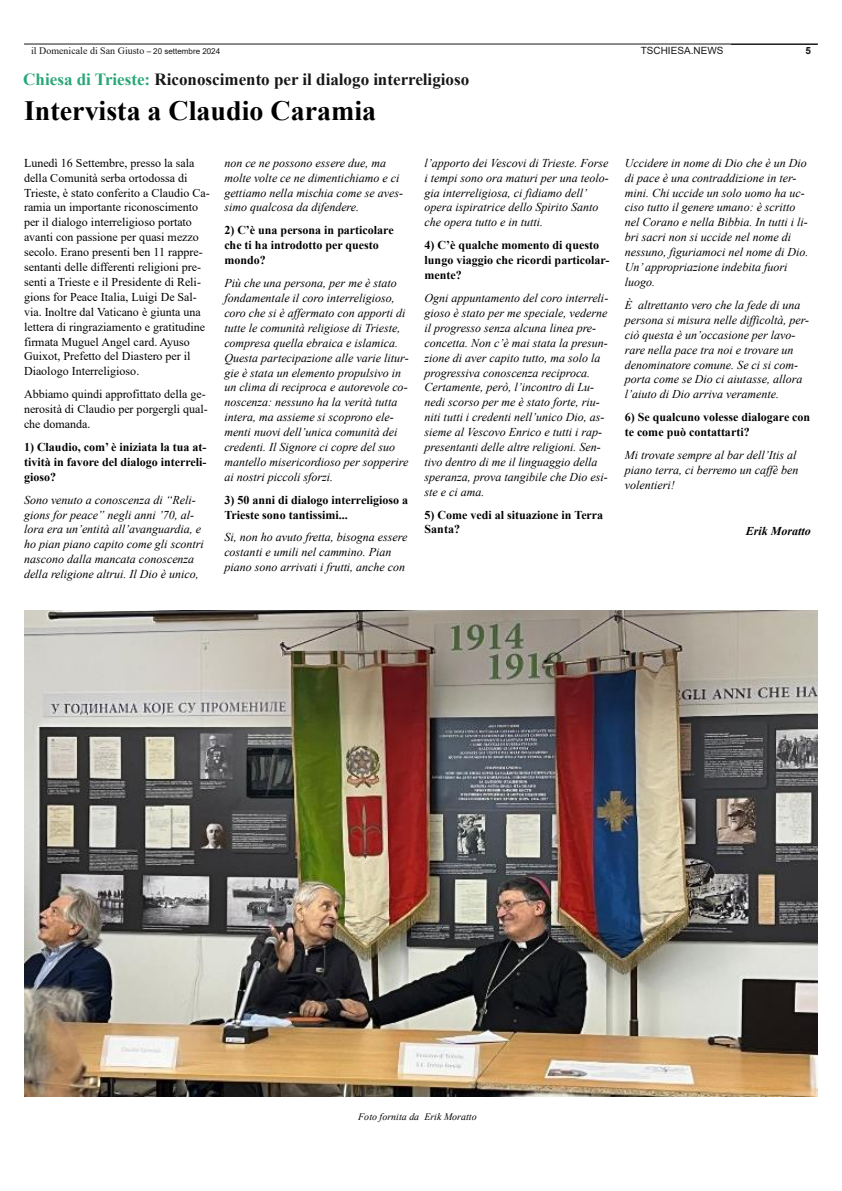
<style>
.page{position:relative;width:842px;height:1191px;background:#fff}
.page>*{position:absolute;margin:0;border:0;box-sizing:border-box;transform-origin:0 0}
.t1{font:700 28px "Times New Roman";color:#000}
.t2{font:700 17px "Times New Roman";color:#181717}
.t3{font:italic 12px/14.9px "Times New Roman";color:#000}
.t4{font:12px/14.9px "Times New Roman";color:#000}
.t5{font:700 12px/14.9px "Times New Roman";color:#000}
.t6{font:italic 700 12px "Times New Roman";color:#000}
.t7{font:10px "Times New Roman";color:#181717}
.t8{font:italic 10px "Times New Roman";color:#000}
.t9{font:10px "Arial";color:#181717}
.t10{font:700 10px "Arial";color:#181717}
.s1{font-family:"Arial";font-size:8px}
.s2{color:#28a777}
</style>
<div class="page">
<hr style="left:24px;top:44px;width:794px;height:1px;background:#181717">
<img style="left:24px;top:610px;width:794px;height:486px">
<p class="t7" style="left:31px;top:43px;width:191px">il Domenicale di San Giusto <span class="s1">– 20 settembre 2024</span></p>
<p class="t9" style="left:641px;top:43px;width:84px">TSCHIESA.NEWS</p>
<p class="t10" style="left:805px;top:43px;width:7px">5</p>
<p class="t2" style="left:23px;top:67px;width:447px"><span class="s2">Chiesa di Trieste:</span> Riconoscimento per il dialogo interreligioso</p>
<p class="t1" style="left:24px;top:90px;width:354px">Intervista a Claudio Caramia</p>
<p class="t4" style="left:24px;top:155px;width:187px">Lunedì 16 Settembre, presso la sala della Comunità serba ortodossa di Trieste, è stato conferito a Claudio Ca&shy;ramia un importante riconoscimento per il dialogo interreligioso portato avanti con passione per quasi mezzo secolo. Erano presenti ben 11 rappre&shy;sentanti delle differenti religioni pre&shy;senti a Trieste e il Presidente di Reli&shy;gions for Peace Italia, Luigi De Sal&shy;via. Inoltre dal Vaticano è giunta una lettera di ringraziamento e gratitudine firmata Muguel Angel card. Ayuso Guixot, Prefetto del Diastero per il Diaologo Interreligioso.</p>
<p class="t4" style="left:24px;top:386px;width:185px">Abbiamo quindi approfittato della ge&shy;nerosità di Claudio per porgergli qual&shy;che domanda.</p>
<p class="t5" style="left:24px;top:439px;width:184px;text-align:justify">1) Claudio, com’ è iniziata la tua at&shy;tività in favore del dialogo interreli&shy;gioso?</p>
<p class="t3" style="left:24px;top:492px;width:181px">Sono venuto a conoscenza di “Reli&shy;gions for peace” negli anni ’70, al&shy;lora era un’entità all’avanguardia, e ho pian piano capito come gli scontri nascono dalla mancata conoscenza della religione altrui. Il Dio è unico,</p>
<p class="t3" style="left:224px;top:155px;width:180px">non ce ne possono essere due, ma molte volte ce ne dimentichiamo e ci gettiamo nella mischia come se aves&shy;simo qualcosa da difendere.</p>
<p class="t5" style="left:224px;top:222px;width:171px">2) C’è una persona in particolare che ti ha introdotto per questo mondo?</p>
<p class="t3" style="left:224px;top:275px;width:186px">Più che una persona, per me è stato fondamentale il coro interreligioso, coro che si è affermato con apporti di tutte le comunità religiose di Trieste, compresa quella ebraica e islamica.<br>Questa partecipazione alle varie litur&shy;gie è stata un elemento propulsivo in un clima di reciproca e autorevole co&shy;noscenza: nessuno ha la verità tutta intera, ma assieme si scoprono ele&shy;menti nuovi dell’unica comunità dei credenti. Il Signore ci copre del suo mantello misericordioso per sopperire ai nostri piccoli sforzi.</p>
<p class="t5" style="left:224px;top:492px;width:185px">3) 50 anni di dialogo interreligioso a<br>Trieste sono tantissimi...</p>
<p class="t3" style="left:224px;top:530px;width:185px">Si, non ho avuto fretta, bisogna essere costanti e umili nel cammino. Pian piano sono arrivati i frutti, anche con</p>
<p class="t3" style="left:425px;top:155px;width:186px">l’apporto dei Vescovi di Trieste. Forse i tempi sono ora maturi per una teolo&shy;gia interreligiosa, ci fidiamo dell’ opera ispiratrice dello Spirito Santo che opera tutto e in tutti.</p>
<p class="t5" style="left:425px;top:237px;width:186px">4) C’è qualche momento di questo lungo viaggio che ricordi particolar&shy;mente?</p>
<p class="t3" style="left:425px;top:290px;width:185px">Ogni appuntamento del coro interreli&shy;gioso è stato per me speciale, vederne il progresso senza alcuna linea pre&shy;concetta. Non c’è mai stata la presun&shy;zione di aver capito tutto, ma solo la progressiva conoscenza reciproca.<br>Certamente, però, l’incontro di Lu&shy;nedi scorso per me è stato forte, riu&shy;niti tutti i credenti nell’unico Dio, as&shy;sieme al Vescovo Enrico e tutti i rap&shy;presentanti delle altre religioni. Sen&shy;tivo dentro di me il linguaggio della speranza, prova tangibile che Dio esi&shy;ste e ci ama.</p>
<p class="t5" style="left:425px;top:507px;width:180px">5) Come vedi al situazione in Terra<br>Santa?</p>
<p class="t3" style="left:625px;top:155px;width:185px">Uccidere in nome di Dio che è un Dio di pace è una contraddizione in ter&shy;mini. Chi uccide un solo uomo ha uc&shy;ciso tutto il genere umano: è scritto nel Corano e nella Bibbia. In tutti i li&shy;bri sacri non si uccide nel nome di nessuno, figuriamoci nel nome di Dio.<br>Un’ appropriazione indebita fuori luogo.</p>
<p class="t3" style="left:625px;top:297px;width:186px">È altrettanto vero che la fede di una persona si misura nelle difficoltà, per&shy;ciò questa è un’occasione per lavo&shy;rare nella pace tra noi e trovare un denominatore comune. Se ci si com&shy;porta come se Dio ci aiutasse, allora l’aiuto di Dio arriva veramente.</p>
<p class="t5" style="left:625px;top:409px;width:187px">6) Se qualcuno volesse dialogare con te come può contattarti?</p>
<p class="t3" style="left:625px;top:447px;width:175px">Mi trovate sempre al bar dell’Itis al piano terra, ci berremo un caffè ben volentieri!</p>
<p class="t6" style="left:746px;top:522px;width:67px">Erik Moratto</p>
<p class="t8" style="left:358px;top:1109px;width:120px">Foto fornita da Erik Moratto</p>
</div>
